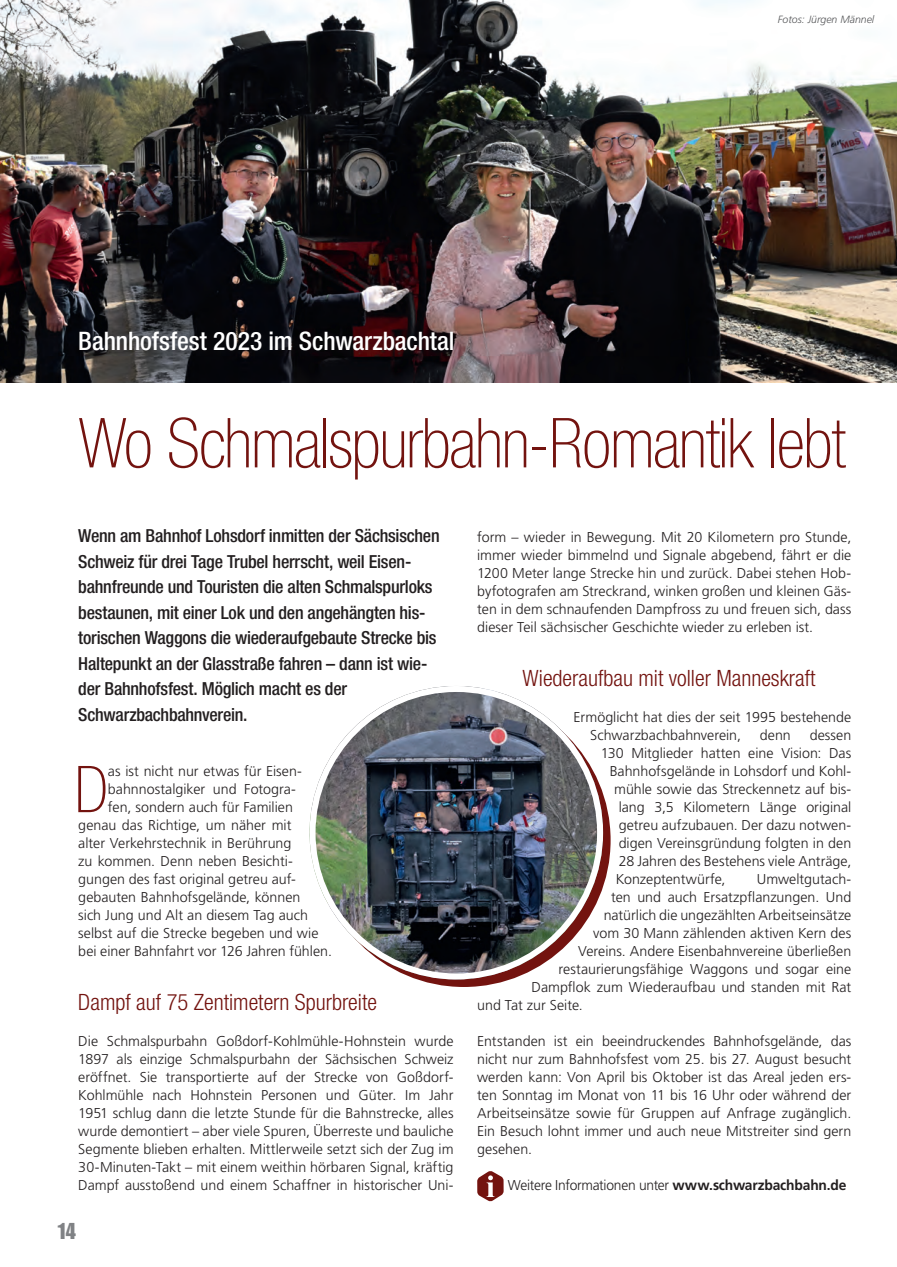
<style>
.page{position:relative;width:897px;height:1267px;background:#fff}
.page>*{position:absolute;margin:0;border:0;box-sizing:border-box;transform-origin:0 0}
.Headline_46pt__Stand{font:100 condensed 69px "Helvetica Neue LT Std";letter-spacing:-.02em;color:#73130f}
.Fließtext__Initial{font:100 condensed 64.65px "Helvetica Neue LT Std";color:#73130f}
.Dachzeile__Standard{font:500 condensed 25.5px "Helvetica Neue LT Std";letter-spacing:-.005em;color:#fff}
.Zwischenüberschrift{font:300 condensed 22.5px "Helvetica Neue LT Std";color:#73130f}
.t1{font:22.5px "Impact LT Std";color:#808285}
.Anlauf{font:500 condensed 18px/25.5px "Helvetica Neue LT Std";letter-spacing:-.015em;color:#231f20}
.Fließtext{font:300 14.25px/18px "Frutiger LT Std";color:#231f20;text-align:justify}
.Fließtext__Initial-2{font:300 14.25px "Frutiger LT Std";color:#231f20}
.Fließtext-2{font:300 14.25px "Frutiger LT Std";letter-spacing:-.02em;color:#231f20}
.Fotonachweis{font:italic 300 10.5px "Frutiger LT Std";color:#57585a}
.s1{font-weight:700}
</style>
<div class="page">
<div style="left:317px;top:693px;width:293px;height:293px;background:#73130f;border-radius:50%"></div>
<img style="left:0;top:0;width:896px;height:383px">
<div style="left:74px;top:326px;width:390px;height:34px;background:#231f20;opacity:.35"></div>
<svg style="left:477px;top:1171px;width:26px;height:30px"></svg>
<img style="left:309px;top:686px;width:294px;height:293px;border-radius:147px">
<p class="Dachzeile__Standard" style="left:78px;top:325px;width:378px">Bahnhofsfest 2023 im Schwarzbachtal</p>
<p class="Fotonachweis" style="left:777px;top:13px;width:98px">Fotos: Jürgen Männel</p>
<p class="Headline_46pt__Stand" style="left:78px;top:404px;width:768px">Wo Schmalspurbahn-Romantik lebt</p>
<p class="Anlauf" style="left:78px;top:522px;width:363px">Wenn am Bahnhof Lohsdorf inmitten der Sächsischen Schweiz für drei Tage Trubel herrscht, weil Eisen&shy;bahnfreunde und Touristen die alten Schmalspurloks bestaunen, mit einer Lok und den angehängten his&shy;torischen Waggons die wiederaufgebaute Strecke bis Haltepunkt an der Glasstraße fahren – dann ist wie&shy;der Bahnhofsfest. Möglich macht es der Schwarzbachbahnverein.</p>
<p class="Fließtext__Initial" style="left:74px;top:753px;width:35px">D</p>
<p class="Fließtext__Initial-2" style="left:108px;top:763px;width:195px">as ist nicht nur etwas für Eisen-</p>
<p class="Fließtext__Initial-2" style="left:108px;top:781px;width:189px">bahnnostalgiker und Fotogra-</p>
<p class="Fließtext__Initial-2" style="left:108px;top:799px;width:186px">fen, sondern auch für Familien</p>
<p class="Fließtext__Initial-2" style="left:78px;top:817px;width:215px">genau das Richtige, um näher mit</p>
<p class="Fließtext__Initial-2" style="left:78px;top:835px;width:214px">alter Verkehrstechnik in Berührung</p>
<p class="Fließtext__Initial-2" style="left:78px;top:853px;width:216px">zu kommen. Denn neben Besichti-</p>
<p class="Fließtext__Initial-2" style="left:78px;top:871px;width:219px">gungen des fast original getreu auf-</p>
<p class="Fließtext__Initial-2" style="left:78px;top:889px;width:224px">gebauten Bahnhofsgelände, können</p>
<p class="Fließtext__Initial-2" style="left:78px;top:907px;width:231px">sich Jung und Alt an diesem Tag auch</p>
<p class="Fließtext__Initial-2" style="left:78px;top:925px;width:242px">selbst auf die Strecke begeben und wie</p>
<p class="Fließtext__Initial-2" style="left:78px;top:943px;width:255px">bei einer Bahnfahrt vor 126 Jahren fühlen.</p>
<p class="Zwischenüberschrift" style="left:78px;top:989px;width:300px">Dampf auf 75 Zentimetern Spurbreite</p>
<p class="Fließtext" style="left:78px;top:1032px;width:377px">Die Schmalspurbahn Goßdorf-Kohlmühle-Hohnstein wurde 1897 als einzige Schmalspurbahn der Sächsischen Schweiz eröffnet. Sie transportierte auf der Strecke von Goßdorf-Kohlmühle nach Hohnstein Personen und Güter. Im Jahr 1951 schlug dann die letzte Stunde für die Bahnstrecke, alles wurde demontiert – aber viele Spuren, Überreste und bauliche Segmente blieben erhalten. Mittlerweile setzt sich der Zug im 30-Minuten-Takt – mit einem weithin hörbaren Signal, kräftig Dampf ausstoßend und einem Schaffner in historischer Uni-</p>
<h3 class="t1" style="left:57px;top:1218px;width:21px">14</h3>
<p class="Fließtext" style="left:477px;top:528px;width:375px">form – wieder in Bewegung. Mit 20 Kilometern pro Stunde, immer wieder bimmelnd und Signale abgebend, fährt er die 1200 Meter lange Strecke hin und zurück. Dabei stehen Hob&shy;byfotografen am Streckrand, winken großen und kleinen Gäs&shy;ten in dem schnaufenden Dampfross zu und freuen sich, dass dieser Teil sächsischer Geschichte wieder zu erleben ist.</p>
<p class="Zwischenüberschrift" style="left:522px;top:665px;width:294px">Wiederaufbau mit voller Manneskraft</p>
<p class="Fließtext" style="left:590px;top:708px;width:263px;text-indent:-17px">Ermöglicht hat dies der seit 1995 bestehende<br>Schwarzbachbahnverein,</p>
<p class="Fließtext" style="left:759px;top:726px;width:32px">denn</p>
<p class="Fließtext" style="left:809px;top:726px;width:43px">dessen</p>
<p class="Fließtext" style="left:600px;top:744px;width:252px">130 Mitglieder hatten eine Vision: Das</p>
<p class="Fließtext" style="left:609px;top:762px;width:243px">Bahnhofsgelände in Lohsdorf und Kohl-</p>
<p class="Fließtext" style="left:614px;top:780px;width:239px">mühle sowie das Streckennetz auf bis-</p>
<p class="Fließtext" style="left:618px;top:798px;width:234px">lang 3,5 Kilometern Länge original</p>
<p class="Fließtext" style="left:618px;top:816px;width:234px">getreu aufzubauen. Der dazu notwen-</p>
<p class="Fließtext" style="left:618px;top:834px;width:234px">digen Vereinsgründung folgten in den</p>
<p class="Fließtext" style="left:618px;top:852px;width:234px">28 Jahren des Bestehens viele Anträge,</p>
<p class="Fließtext" style="left:615px;top:870px;width:111px">Konzeptentwürfe,</p>
<p class="Fließtext" style="left:756px;top:870px;width:96px">Umweltgutach-</p>
<p class="Fließtext" style="left:611px;top:888px;width:242px">ten und auch Ersatzpflanzungen. Und</p>
<p class="Fließtext" style="left:603px;top:906px;width:249px">natürlich die ungezählten Arbeitseinsätze</p>
<p class="Fließtext" style="left:593px;top:924px;width:260px">vom 30 Mann zählenden aktiven Kern des</p>
<p class="Fließtext" style="left:578px;top:942px;width:275px">Vereins. Andere Eisenbahnvereine überließen</p>
<p class="Fließtext" style="left:558px;top:960px;width:294px">restaurierungsfähige Waggons und sogar eine</p>
<p class="Fließtext" style="left:531px;top:978px;width:321px">Dampflok zum Wiederaufbau und standen mit Rat</p>
<p class="Fließtext" style="left:477px;top:996px;width:107px">und Tat zur Seite.</p>
<p class="Fließtext" style="left:477px;top:1032px;width:375px">Entstanden ist ein beeindruckendes Bahnhofsgelände, das nicht nur zum Bahnhofsfest vom 25. bis 27. August besucht werden kann: Von April bis Oktober ist das Areal jeden ers&shy;ten Sonntag im Monat von 11 bis 16 Uhr oder während der Arbeitseinsätze sowie für Gruppen auf Anfrage zugänglich.<br>Ein Besuch lohnt immer und auch neue Mitstreiter sind gern gesehen.</p>
<p class="Fließtext-2" style="left:508px;top:1177px;width:340px">Weitere Informationen unter <span class="s1">www.schwarzbachbahn.de</span></p>
</div>
